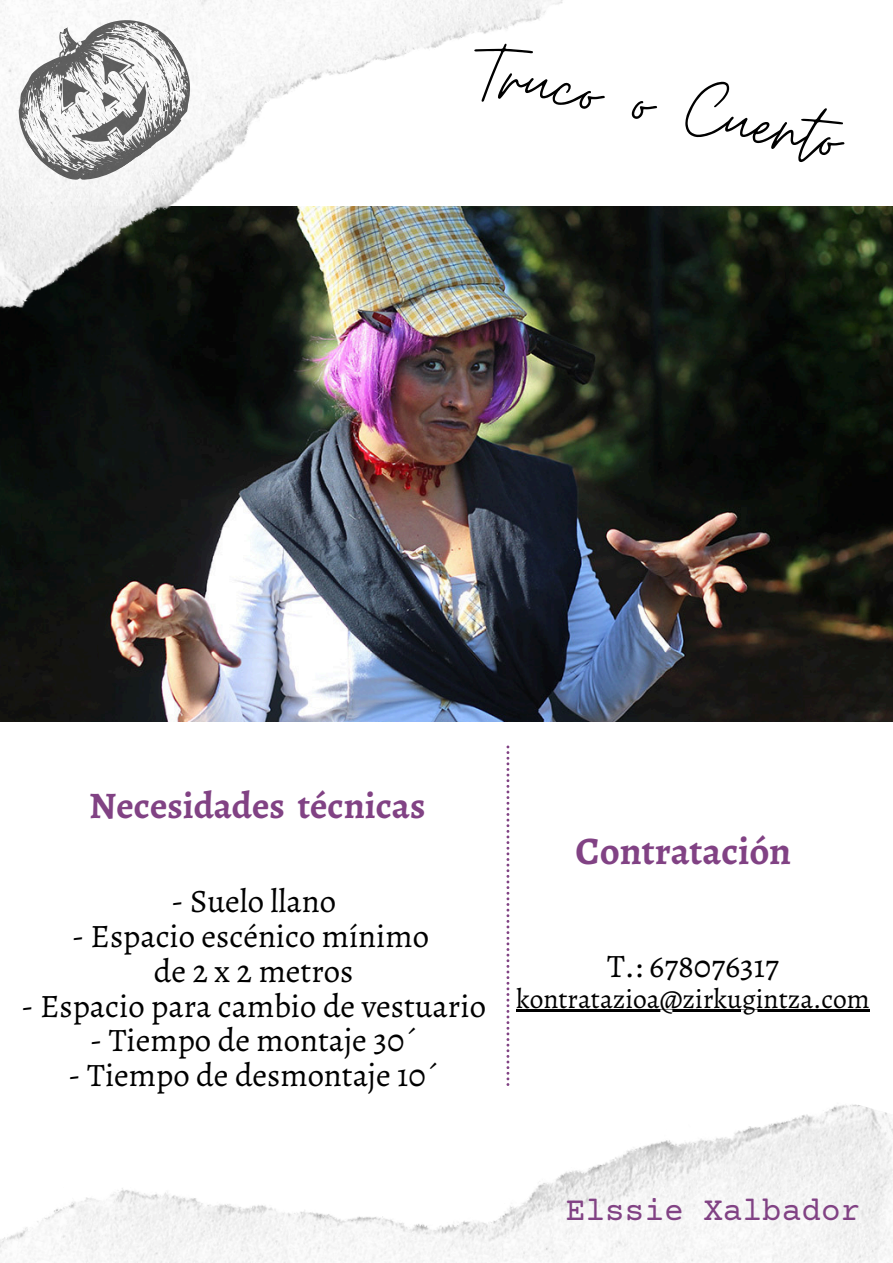
<style>
.page{position:relative;width:893px;height:1263px;background:#fff}
.page>*{position:absolute;margin:0;border:0;box-sizing:border-box;transform-origin:0 0}
.t1{font:92.4px "Moon Time";color:#000}
.t2{font:700 39px "Alegreya";color:#814284}
.t3{font:700 37.5px "Alegreya";color:#814284}
.t4{font:32.78px/34.9px "Alegreya";color:#000;text-align:center}
.t5{font:32.78px "Courier Prime";color:#814284}
.t6{font:27.45px "Alegreya";color:#000}
</style>
<div class="page">
<img style="left:0;top:859px;width:893px;height:404px">
<img style="left:0;top:206px;width:893px;height:515px">
<img style="left:0;top:0;width:730px;height:337px">
<svg style="left:0;top:0;width:215px;height:204px"></svg>
<svg style="left:506px;top:745px;width:3px;height:341px"></svg>
<hr style="left:516px;top:1010px;width:354px;height:2px;background:#000">
<p class="t1" style="left:490px;top:15px;width:369px;rotate:11deg">Truco o Cuento</p>
<h1 class="t3" style="left:89px;top:780px;width:337px">Necesidades técnicas</h1>
<p class="t2" style="left:575px;top:824px;width:217px">Contratación</p>
<p class="t4" style="left:171px;top:883px;width:166px">- Suelo llano</p>
<p class="t4" style="left:72px;top:918px;width:359px">- Espacio escénico mínimo de 2 x 2 metros</p>
<p class="t4" style="left:21px;top:988px;width:466px">- Espacio para cambio de vestuario</p>
<p class="t4" style="left:90px;top:1023px;width:329px">- Tiempo de montaje 30´</p>
<p class="t4" style="left:68px;top:1058px;width:372px">- Tiempo de desmontaje 10´</p>
<h2 class="t4" style="left:607px;top:949px;width:173px">T.: 678076317</h2>
<h2 class="t6" style="left:516px;top:980px;width:355px">kontratazioa@zirkugintza.com</h2>
<p class="t5" style="left:566px;top:1194px;width:296px">Elssie Xalbador</p>
</div>
